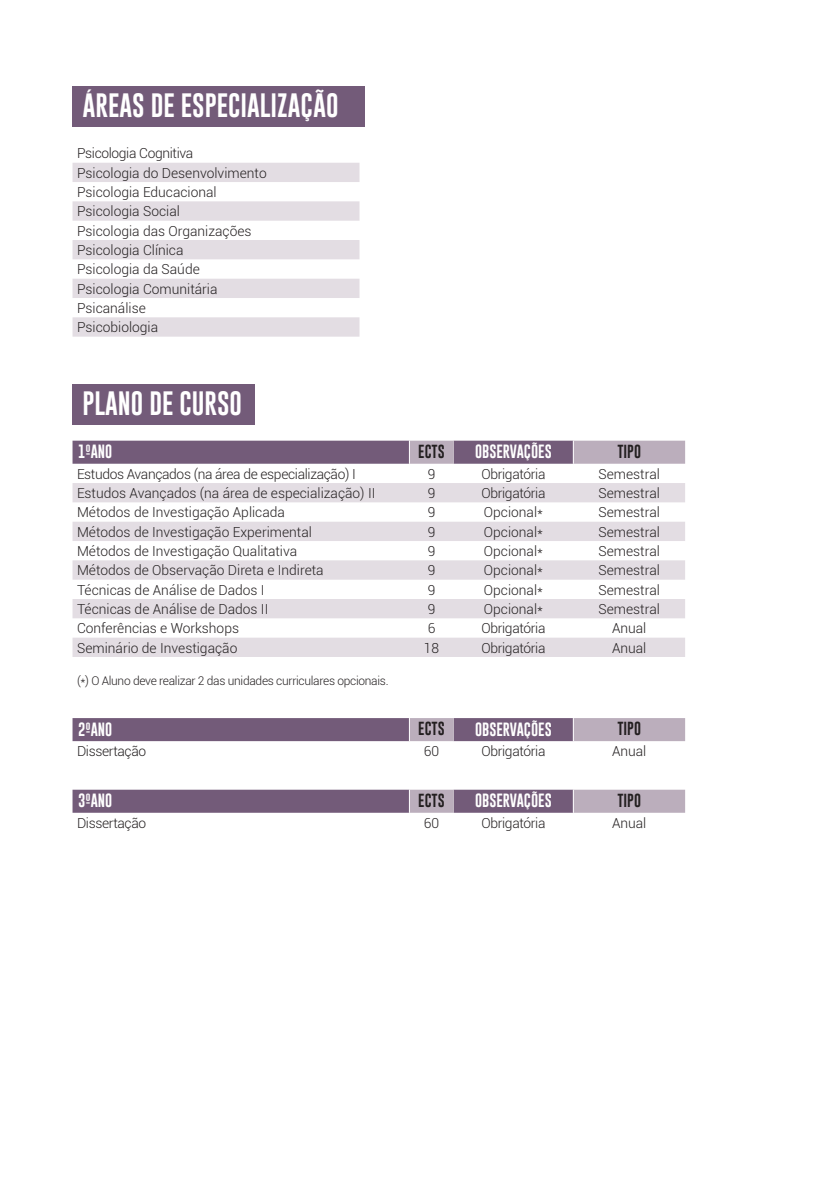
<style>
.page{position:relative;width:837px;height:1189px;background:#fff}
.page>*{position:absolute;margin:0;border:0;box-sizing:border-box;transform-origin:0 0}
.Sublinhado_Preto{font:24.6px "Gobold";color:#fff}
.Sublinhado_Preto-2{font:14px "Gobold";color:#fff}
.Texto_c__Bullets{font:300 13.8px "Roboto";color:#231f20}
.Texto_c__Bullets-2{font:300 13.8px "Roboto";letter-spacing:-.025em;color:#231f20}
.Texto_c__Bullets-3{font:13.8px "Gobold";color:#231f20}
.Texto_c__Bullets-4{font:300 12px "Roboto";letter-spacing:-.025em;color:#231f20}
</style>
<div class="page">
<svg style="left:72px;top:163px;width:287px;height:174px;fill:#e3dde3"></svg>
<svg style="left:72px;top:483px;width:613px;height:174px;fill:#e3dde3"></svg>
<svg style="left:72px;top:441px;width:613px;height:23px;background:#87728b"></svg>
<svg style="left:72px;top:718px;width:613px;height:23px;background:#86718a"></svg>
<svg style="left:72px;top:790px;width:613px;height:23px;background:#87728b"></svg>
<div style="left:72px;top:86px;width:506px;height:41px;background:#735b79"></div>
<div style="left:72px;top:384px;width:506px;height:40px;background:#735b79"></div>
<div style="left:365px;top:79px;width:416px;height:51px;background:#fff"></div>
<div style="left:255px;top:376px;width:330px;height:52px;background:#fff"></div>
<p class="Sublinhado_Preto" style="left:82px;top:90px;width:258px">ÁREAS DE ESPECIALIZAÇÃO</p>
<p class="Texto_c__Bullets-2" style="left:77px;top:144px;width:118px">Psicologia Cognitiva</p>
<p class="Texto_c__Bullets" style="left:77px;top:163px;width:191px">Psicologia do Desenvolvimento</p>
<p class="Texto_c__Bullets" style="left:77px;top:182px;width:141px">Psicologia Educacional</p>
<p class="Texto_c__Bullets" style="left:77px;top:202px;width:104px">Psicologia Social</p>
<p class="Texto_c__Bullets" style="left:77px;top:221px;width:176px">Psicologia das Organizações</p>
<p class="Texto_c__Bullets" style="left:77px;top:240px;width:108px">Psicologia Clínica</p>
<p class="Texto_c__Bullets" style="left:77px;top:260px;width:124px">Psicologia da Saúde</p>
<p class="Texto_c__Bullets" style="left:77px;top:279px;width:142px">Psicologia Comunitária</p>
<p class="Texto_c__Bullets" style="left:77px;top:298px;width:70px">Psicanálise</p>
<p class="Texto_c__Bullets" style="left:77px;top:318px;width:83px">Psicobiologia</p>
<p class="Sublinhado_Preto" style="left:82px;top:387px;width:161px">PLANO DE CURSO</p>
<p class="Sublinhado_Preto-2" style="left:78px;top:442px;width:36px">1ºANO</p>
<p class="Texto_c__Bullets-3" style="left:418px;top:443px;width:28px">ECTS</p>
<p class="Sublinhado_Preto-2" style="left:475px;top:442px;width:78px">OBSERVAÇÕES</p>
<p class="Texto_c__Bullets-3" style="left:617px;top:443px;width:25px">TIPO</p>
<p class="Texto_c__Bullets-2" style="left:77px;top:464px;width:280px">Estudos Avançados (na área de especialização) I</p>
<p class="Texto_c__Bullets" style="left:428px;top:464px;width:9px">9</p>
<p class="Texto_c__Bullets-2" style="left:481px;top:464px;width:65px">Obrigatória</p>
<p class="Texto_c__Bullets" style="left:598px;top:464px;width:63px">Semestral</p>
<p class="Texto_c__Bullets" style="left:77px;top:483px;width:300px">Estudos Avançados (na área de especialização) II</p>
<p class="Texto_c__Bullets" style="left:428px;top:483px;width:9px">9</p>
<p class="Texto_c__Bullets-2" style="left:481px;top:483px;width:65px">Obrigatória</p>
<p class="Texto_c__Bullets" style="left:598px;top:483px;width:63px">Semestral</p>
<p class="Texto_c__Bullets" style="left:77px;top:503px;width:209px">Métodos de Investigação Aplicada</p>
<p class="Texto_c__Bullets" style="left:428px;top:503px;width:9px">9</p>
<p class="Texto_c__Bullets" style="left:484px;top:503px;width:61px">Opcional*</p>
<p class="Texto_c__Bullets" style="left:598px;top:503px;width:63px">Semestral</p>
<p class="Texto_c__Bullets" style="left:77px;top:522px;width:236px">Métodos de Investigação Experimental</p>
<p class="Texto_c__Bullets" style="left:428px;top:522px;width:9px">9</p>
<p class="Texto_c__Bullets" style="left:484px;top:522px;width:61px">Opcional*</p>
<p class="Texto_c__Bullets" style="left:598px;top:522px;width:63px">Semestral</p>
<p class="Texto_c__Bullets" style="left:77px;top:541px;width:222px">Métodos de Investigação Qualitativa</p>
<p class="Texto_c__Bullets" style="left:428px;top:541px;width:9px">9</p>
<p class="Texto_c__Bullets" style="left:484px;top:541px;width:61px">Opcional*</p>
<p class="Texto_c__Bullets" style="left:598px;top:541px;width:63px">Semestral</p>
<p class="Texto_c__Bullets" style="left:77px;top:561px;width:248px">Métodos de Observação Direta e Indireta</p>
<p class="Texto_c__Bullets" style="left:428px;top:561px;width:9px">9</p>
<p class="Texto_c__Bullets" style="left:484px;top:561px;width:61px">Opcional*</p>
<p class="Texto_c__Bullets" style="left:598px;top:561px;width:63px">Semestral</p>
<p class="Texto_c__Bullets" style="left:77px;top:580px;width:189px">Técnicas de Análise de Dados I</p>
<p class="Texto_c__Bullets" style="left:428px;top:580px;width:9px">9</p>
<p class="Texto_c__Bullets" style="left:484px;top:580px;width:61px">Opcional*</p>
<p class="Texto_c__Bullets" style="left:598px;top:580px;width:63px">Semestral</p>
<p class="Texto_c__Bullets" style="left:77px;top:599px;width:193px">Técnicas de Análise de Dados II</p>
<p class="Texto_c__Bullets" style="left:428px;top:599px;width:9px">9</p>
<p class="Texto_c__Bullets" style="left:484px;top:599px;width:61px">Opcional*</p>
<p class="Texto_c__Bullets" style="left:598px;top:599px;width:63px">Semestral</p>
<p class="Texto_c__Bullets" style="left:77px;top:619px;width:164px">Conferências e Workshops</p>
<p class="Texto_c__Bullets" style="left:428px;top:619px;width:9px">6</p>
<p class="Texto_c__Bullets-2" style="left:481px;top:619px;width:65px">Obrigatória</p>
<p class="Texto_c__Bullets" style="left:612px;top:619px;width:36px">Anual</p>
<p class="Texto_c__Bullets" style="left:77px;top:638px;width:162px">Seminário de Investigação</p>
<p class="Texto_c__Bullets" style="left:424px;top:638px;width:17px">18</p>
<p class="Texto_c__Bullets-2" style="left:481px;top:638px;width:65px">Obrigatória</p>
<p class="Texto_c__Bullets" style="left:612px;top:638px;width:36px">Anual</p>
<p class="Texto_c__Bullets-4" style="left:77px;top:672px;width:313px">(*) O Aluno deve realizar 2 das unidades curriculares opcionais.</p>
<p class="Sublinhado_Preto-2" style="left:78px;top:720px;width:36px">2ºANO</p>
<p class="Texto_c__Bullets-3" style="left:418px;top:720px;width:28px">ECTS</p>
<p class="Sublinhado_Preto-2" style="left:475px;top:720px;width:78px">OBSERVAÇÕES</p>
<p class="Texto_c__Bullets-3" style="left:617px;top:720px;width:25px">TIPO</p>
<p class="Texto_c__Bullets-2" style="left:77px;top:741px;width:71px">Dissertação</p>
<p class="Texto_c__Bullets" style="left:424px;top:741px;width:17px">60</p>
<p class="Texto_c__Bullets-2" style="left:481px;top:741px;width:65px">Obrigatória</p>
<p class="Texto_c__Bullets" style="left:612px;top:741px;width:36px">Anual</p>
<p class="Sublinhado_Preto-2" style="left:78px;top:791px;width:36px">3ºANO</p>
<p class="Texto_c__Bullets-3" style="left:418px;top:791px;width:28px">ECTS</p>
<p class="Sublinhado_Preto-2" style="left:475px;top:791px;width:78px">OBSERVAÇÕES</p>
<p class="Texto_c__Bullets-3" style="left:617px;top:791px;width:25px">TIPO</p>
<p class="Texto_c__Bullets-2" style="left:77px;top:813px;width:71px">Dissertação</p>
<p class="Texto_c__Bullets" style="left:424px;top:813px;width:17px">60</p>
<p class="Texto_c__Bullets-2" style="left:481px;top:813px;width:65px">Obrigatória</p>
<p class="Texto_c__Bullets" style="left:612px;top:813px;width:36px">Anual</p>
</div>
